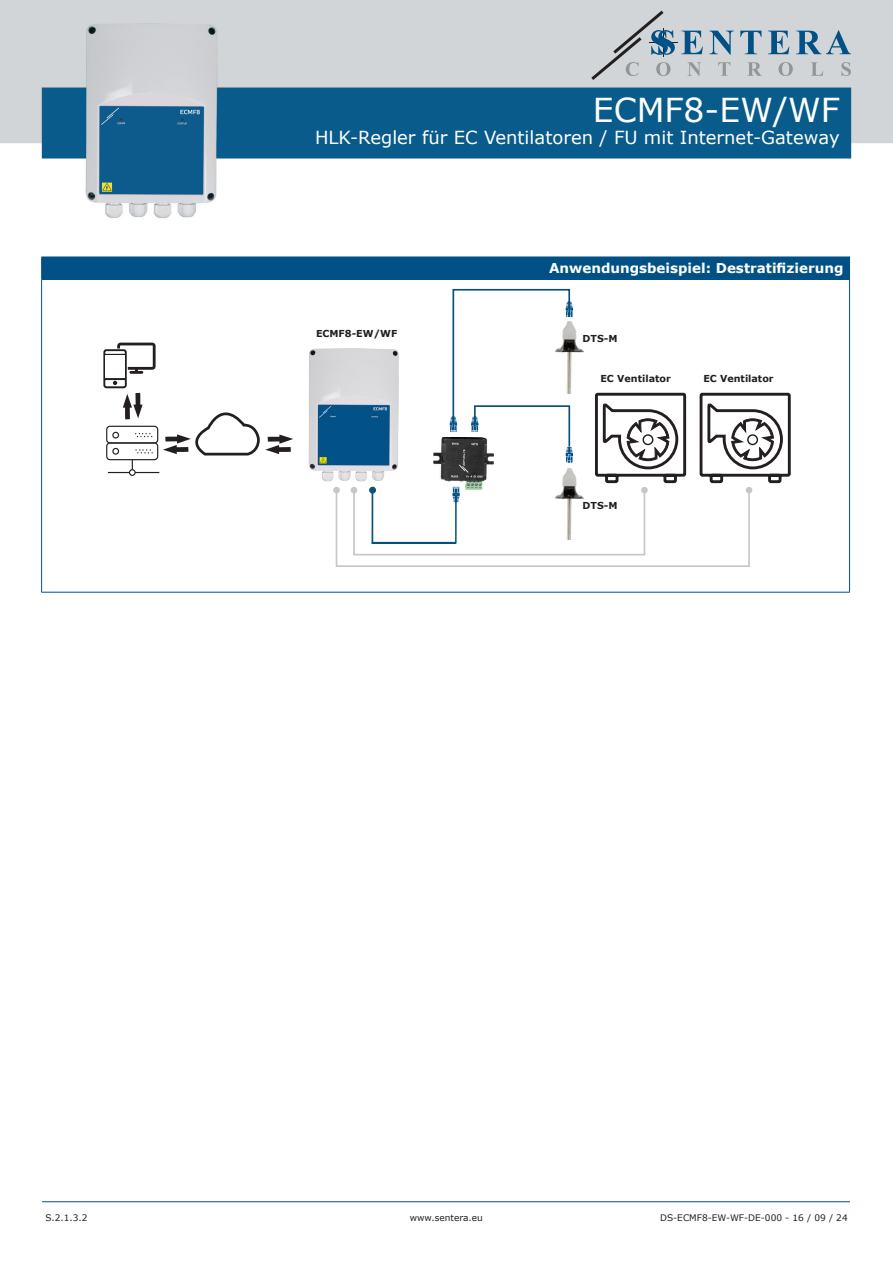
<style>
.page{position:relative;width:893px;height:1263px;background:#fff}
.page>*{position:absolute;margin:0;border:0;box-sizing:border-box;transform-origin:0 0}
.t1{font:33px "Verdana";color:#fff}
.t2{font:18px "Verdana";color:#fff}
.head-table{font:700 13.5px "Verdana";color:#fff}
.t3{font:700 9.6px "Verdana";color:#231f20}
.t4{font:9px "Verdana";color:#231f20}
</style>
<div class="page">
<hr style="left:42px;top:1201px;width:808px;height:1px;background:#015186">
<img style="left:0;top:0;width:893px;height:219px">
<svg style="left:718px;top:62px;width:12px;height:14px"></svg>
<svg style="left:747px;top:62px;width:15px;height:14px"></svg>
<svg style="left:778px;top:62px;width:15px;height:14px"></svg>
<svg style="left:811px;top:62px;width:12px;height:14px"></svg>
<svg style="left:841px;top:62px;width:10px;height:14px"></svg>
<svg style="left:709px;top:31px;width:25px;height:24px"></svg>
<svg style="left:740px;top:31px;width:21px;height:23px"></svg>
<svg style="left:768px;top:31px;width:21px;height:23px"></svg>
<svg style="left:796px;top:30px;width:55px;height:24px"></svg>
<svg style="left:591px;top:11px;width:112px;height:69px;background:#b7c0c5"></svg>
<div style="left:42px;top:257px;width:807px;height:22px;background:#015186"></div>
<hr style="left:41px;top:280px;width:1px;height:312px;background:#015186">
<hr style="left:849px;top:280px;width:1px;height:312px;background:#015186">
<hr style="left:41px;top:592px;width:809px;height:1px;background:#015186">
<svg style="left:41px;top:257px;width:1px;height:22px"></svg>
<svg style="left:849px;top:257px;width:1px;height:22px"></svg>
<hr style="left:41px;top:279px;width:809px;height:1px;background:#015186">
<img style="left:308px;top:348px;width:186px;height:159px">
<img style="left:434px;top:438px;width:59px;height:51px">
<div style="left:106px;top:426px;width:52px;height:18px;border:1px solid #231f20;border-radius:3px"></div>
<div style="left:106px;top:442px;width:52px;height:18px;border:1px solid #231f20;border-radius:3px"></div>
<div style="left:112px;top:448px;width:7px;height:7px;border:1px solid #231f20;border-radius:50%"></div>
<svg style="left:135px;top:449px;width:18px;height:4px"></svg>
<svg style="left:135px;top:433px;width:17px;height:4px"></svg>
<div style="left:112px;top:432px;width:7px;height:6px;border:1px solid #231f20;border-radius:50%"></div>
<hr style="left:108px;top:472px;width:51px;height:1px;background:#231f20">
<svg style="left:129px;top:460px;width:6px;height:15px"></svg>
<div style="left:129px;top:469px;width:7px;height:7px;border:1px solid #231f20;border-radius:50%"></div>
<svg style="left:103px;top:343px;width:53px;height:76px"></svg>
<img style="left:573px;top:325px;width:10px;height:28px">
<img style="left:556px;top:468px;width:27px;height:72px">
<hr style="left:372px;top:491px;width:1px;height:52px;background:#06517c">
<svg style="left:452px;top:486px;width:8px;height:58px"></svg>
<hr style="left:372px;top:542px;width:83px;height:2px;background:#06517c">
<svg style="left:369px;top:487px;width:7px;height:7px"></svg>
<svg style="left:163px;top:412px;width:130px;height:44px"></svg>
<svg style="left:449px;top:288px;width:124px;height:175px"></svg>
<svg style="left:595px;top:393px;width:91px;height:90px"></svg>
<div style="left:336px;top:489px;width:414px;height:78px;border:2px solid #c7c7c8"></div>
<div style="left:333px;top:487px;width:7px;height:6px;background:#c7c7c8;border-radius:50%"></div>
<svg style="left:351px;top:487px;width:6px;height:6px"></svg>
<svg style="left:700px;top:393px;width:91px;height:100px"></svg>
<div style="left:641px;top:487px;width:7px;height:6px;background:#c7c7c8;border-radius:50%"></div>
<div style="left:353px;top:489px;width:292px;height:66px;border:2px solid #c7c7c8"></div>
<h1 class="t1" style="left:593px;top:87px;width:248px">ECMF8-EW/WF</h1>
<h2 class="t2" style="left:315px;top:125px;width:526px">HLK-Regler für EC Ventilatoren / FU mit Internet-Gateway</h2>
<p class="t3" style="left:316px;top:326px;width:83px">ECMF8-EW/WF</p>
<p class="head-table" style="left:549px;top:259px;width:296px">Anwendungsbeispiel: Destratifizierung</p>
<p class="t3" style="left:583px;top:331px;width:37px">DTS-M</p>
<p class="t3" style="left:600px;top:372px;width:72px">EC Ventilator</p>
<p class="t3" style="left:703px;top:372px;width:72px">EC Ventilator</p>
<p class="t3" style="left:583px;top:499px;width:37px">DTS-M</p>
<p class="t4" style="left:46px;top:1211px;width:44px">S.2.1.3.2</p>
<p class="t4" style="left:410px;top:1211px;width:75px">www.sentera.eu</p>
<p class="t4" style="left:660px;top:1211px;width:189px">DS-ECMF8-EW-WF-DE-000 - 16 / 09 / 24</p>
</div>
